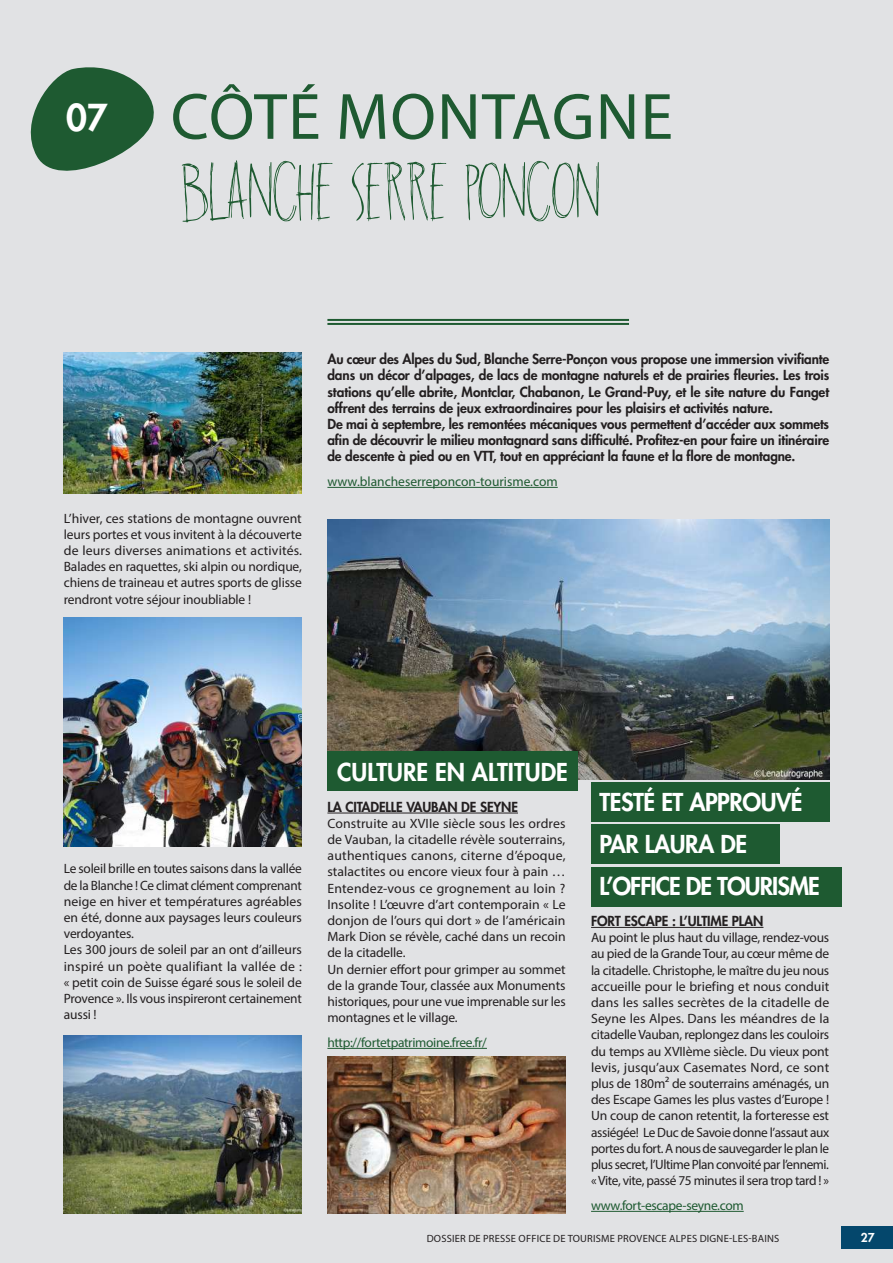
<style>
.page{position:relative;width:893px;height:1263px;background:#e1e2e4}
.page>*{position:absolute;margin:0;border:0;box-sizing:border-box;transform-origin:0 0}
.t1{font:72px "DK Hangmans Delight";letter-spacing:-.03em;color:#1e5a31}
.t2{font:66px "Myriad Pro";letter-spacing:.02em;color:#1e5a31}
.t3{font:800 24px/42px "Futura Std";letter-spacing:-.02em;color:#fff}
.t4{font:800 24px "Futura Std";color:#fff}
.t5{font:13.5px/16.2px "Myriad Pro";letter-spacing:-.005em;color:#231f20;text-align:justify}
.t6{font:800 13.5px/16.2px "Futura Std";letter-spacing:-.01em;color:#231f20}
.t7{font:13.5px "Myriad Pro";letter-spacing:-.025em;color:#1e5a31}
.t8{font:13.5px "Myriad Pro";color:#1e5a31}
.t9{font:800 12px "Futura Std";color:#fff}
.t10{font:10.5px "Myriad Pro";letter-spacing:.02em;color:#231f20}
.s1{font-family:"Futura Std";font-weight:800;font-size:36.15px;color:#fff}
</style>
<div class="page">
<div style="left:842px;top:1226px;width:51px;height:23px;background:#04476c"></div>
<div style="left:591px;top:867px;width:251px;height:40px;background:#1e5a31"></div>
<div style="left:591px;top:825px;width:188px;height:39px;background:#1e5a31"></div>
<div style="left:591px;top:782px;width:238px;height:39px;background:#1e5a31"></div>
<svg style="left:30px;top:67px;width:124px;height:104px"></svg>
<hr style="left:327px;top:319px;width:302px;height:2px;background:#1e5a31">
<hr style="left:327px;top:323px;width:302px;height:2px;background:#1e5a31">
<hr style="left:327px;top:487px;width:231px;height:1px;background:#1e5a31">
<img style="left:64px;top:353px;width:238px;height:141px">
<img style="left:327px;top:520px;width:502px;height:260px">
<hr style="left:327px;top:813px;width:191px;height:1px;background:#231f20">
<hr style="left:327px;top:1048px;width:160px;height:1px;background:#1e5a31">
<img style="left:64px;top:617px;width:238px;height:229px">
<img style="left:64px;top:1036px;width:238px;height:177px">
<div style="left:327px;top:752px;width:251px;height:39px;background:#1e5a31"></div>
<hr style="left:591px;top:927px;width:172px;height:1px;background:#231f20">
<hr style="left:591px;top:1211px;width:153px;height:1px;background:#1e5a31">
<img style="left:327px;top:1057px;width:239px;height:156px">
<h2 class="t2" style="left:66px;top:76px;width:608px"><span class="s1">07</span> CÔTÉ MONTAGNE</h2>
<h1 class="t1" style="left:180px;top:149px;width:423px">BLANCHE SERRE PONCON</h1>
<p class="t5" style="left:64px;top:510px;width:240px">L’hiver, ces stations de montagne ouvrent leurs portes et vous invitent à la découverte de leurs diverses animations et activités.<br>Balades en raquettes, ski alpin ou nordique, chiens de traineau et autres sports de glisse rendront votre séjour inoubliable !</p>
<p class="t6" style="left:327px;top:351px;width:503px">Au cœur des Alpes du Sud, Blanche Serre-Ponçon vous propose une immersion vivifiante dans un décor d’alpages, de lacs de montagne naturels et de prairies fleuries. Les trois stations qu’elle abrite, Montclar, Chabanon, Le Grand-Puy, et le site nature du Fanget offrent des terrains de jeux extraordinaires pour les plaisirs et activités nature.<br>De mai à septembre, les remontées mécaniques vous permettent d’accéder aux sommets afin de découvrir le milieu montagnard sans difficulté. Profitez-en pour faire un itinéraire de descente à pied ou en VTT, tout en appréciant la faune et la flore de montagne.</p>
<p class="t8" style="left:327px;top:473px;width:232px">www.blancheserreponcon-tourisme.com</p>
<p class="t5" style="left:64px;top:860px;width:240px;text-align:left">Le soleil brille en toutes saisons dans la vallée de la Blanche ! Ce climat clément comprenant neige en hiver et températures agréables en été, donne aux paysages leurs couleurs verdoyantes.<br>Les 300 jours de soleil par an ont d’ailleurs inspiré un poète qualifiant la vallée de : « petit coin de Suisse égaré sous le soleil de Provence ». Ils vous inspireront certainement aussi !</p>
<h3 class="t4" style="left:337px;top:757px;width:232px">CULTURE EN ALTITUDE</h3>
<p class="t6" style="left:327px;top:798px;width:192px">LA CITADELLE VAUBAN DE SEYNE</p>
<p class="t5" style="left:327px;top:815px;width:240px;text-align:left">Construite au XVIIe siècle sous les ordres de Vauban, la citadelle révèle souterrains, authentiques canons, citerne d’époque, stalactites ou encore vieux four à pain … Entendez-vous ce grognement au loin ?<br>Insolite ! L’œuvre d’art contemporain « Le donjon de l’ours qui dort » de l’américain Mark Dion se révèle, caché dans un recoin de la citadelle.<br>Un dernier effort pour grimper au sommet de la grande Tour, classée aux Monuments historiques, pour une vue imprenable sur les montagnes et le village.</p>
<p class="t7" style="left:327px;top:1034px;width:161px">http://fortetpatrimoine.free.fr/</p>
<h3 class="t3" style="left:600px;top:781px;width:222px">TESTÉ ET APPROUVÉ<br>PAR LAURA DE<br>L’OFFICE DE TOURISME</h3>
<p class="t6" style="left:591px;top:913px;width:174px">FORT ESCAPE : L’ULTIME PLAN</p>
<p class="t5" style="left:591px;top:929px;width:240px">Au point le plus haut du village, rendez-vous au pied de la Grande Tour, au cœur même de la citadelle. Christophe, le maître du jeu nous accueille pour le briefing et nous conduit dans les salles secrètes de la citadelle de Seyne les Alpes. Dans les méandres de la citadelle Vauban, replongez dans les couloirs du temps au XVIIème siècle. Du vieux pont levis, jusqu’aux Casemates Nord, ce sont plus de 180m² de souterrains aménagés, un des Escape Games les plus vastes d’Europe !<br>Un coup de canon retentit, la forteresse est assiégée! Le Duc de Savoie donne l’assaut aux portes du fort. A nous de sauvegarder le plan le plus secret, l’Ultime Plan convoité par l’ennemi. « Vite, vite, passé 75 minutes il sera trop tard ! »</p>
<p class="t7" style="left:591px;top:1197px;width:154px">www.fort-escape-seyne.com</p>
<p class="t10" style="left:427px;top:1232px;width:354px">DOSSIER DE PRESSE OFFICE DE TOURISME PROVENCE ALPES DIGNE-LES-BAINS</p>
<p class="t9" style="left:861px;top:1229px;width:15px">27</p>
</div>
